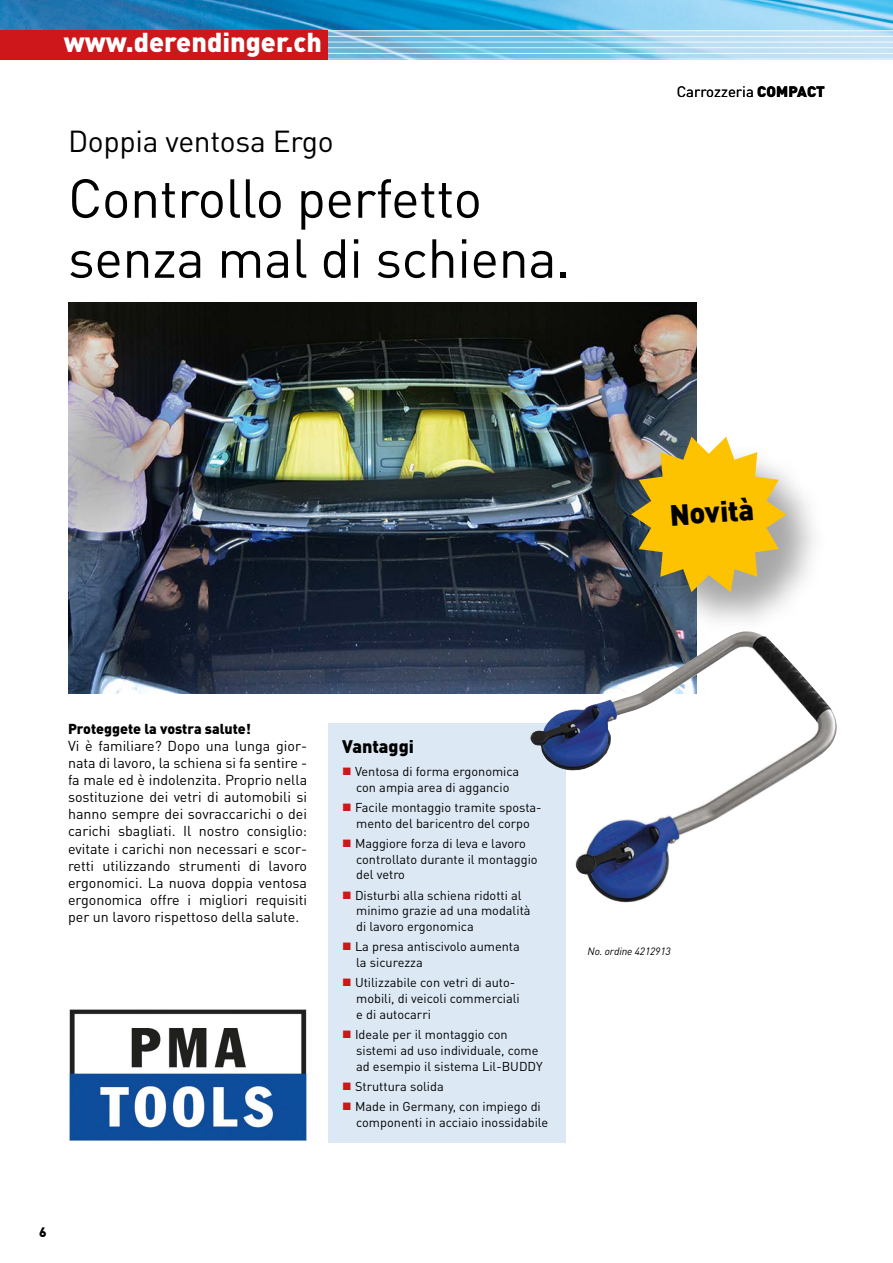
<style>
.page{position:relative;width:893px;height:1263px;background:#fff}
.page>*{position:absolute;margin:0;border:0;box-sizing:border-box;transform-origin:0 0}
.t1{font:54px/60px "DINOT";letter-spacing:-.01em;color:#000}
.t2{font:30px "DINOT";letter-spacing:-.01em;color:#000}
.t3{font:900 28.95px "DINOT";color:#000}
.t4{font:900 27px "DINOT";color:#fff}
.t5{font:900 18px "DINOT";color:#000}
.t6{font:15px "DINOT";color:#000}
.t7{font:14.25px/17.1px "DINOT";color:#000;text-align:justify}
.t8{font:900 14.25px "DINOT";color:#000}
.t9{font:900 13.5px "DINOT";color:#000}
.t10{font:12.75px/15.8px "DINOT";color:#000}
.t11{font:italic 10.5px "DINOT";letter-spacing:-.01em;color:#000}
.s1{font-weight:900}
.s2{color:#cd171a}
</style>
<div class="page">
<img style="left:0;top:0;width:893px;height:30px">
<svg style="left:327px;top:31px;width:566px;height:28px;background:#99cfe9"></svg>
<hr style="left:0;top:36px;width:893px;height:1px;background:#fff">
<hr style="left:0;top:47px;width:893px;height:1px;background:#fff">
<hr style="left:0;top:42px;width:893px;height:1px;background:#fff">
<hr style="left:0;top:53px;width:893px;height:1px;background:#fff">
<div style="left:0;top:30px;width:327px;height:30px;background:#cd171a"></div>
<img style="left:68px;top:303px;width:628px;height:391px">
<div style="left:328px;top:723px;width:238px;height:420px;background:#dce8f3"></div>
<img style="left:69px;top:1009px;width:238px;height:132px">
<img style="left:530px;top:631px;width:307px;height:272px">
<div style="left:635px;top:440px;width:196px;height:197px;background:#000;opacity:.35"></div>
<svg style="left:631px;top:437px;width:156px;height:155px;background:#d3b23e"></svg>
<h3 class="t4" style="left:64px;top:24px;width:260px">www.derendinger.ch</h3>
<h2 class="t2" style="left:68px;top:121px;width:267px">Doppia ventosa Ergo</h2>
<h1 class="t1" style="left:68px;top:166px;width:504px">Controllo perfetto senza mal di schiena.</h1>
<p class="t6" style="left:677px;top:81px;width:150px">Carrozzeria <span class="s1">COMPACT</span></p>
<h3 class="t3" style="left:668px;top:496px;width:86px;rotate:-4deg">Novità</h3>
<p class="t8" style="left:68px;top:719px;width:185px">Proteggete la vostra salute!</p>
<p class="t7" style="left:68px;top:737px;width:241px">Vi è familiare? Dopo una lunga gior&shy;nata di lavoro, la schiena si fa sentire - fa male ed è indolenzita. Proprio nella sostituzione dei vetri di automobili si hanno sempre dei sovraccarichi o dei carichi sbagliati. Il nostro consiglio: evitate i carichi non necessari e scor&shy;retti utilizzando strumenti di lavoro ergonomici. La nuova doppia ventosa ergonomica offre i migliori requisiti per un lavoro rispettoso della salute.</p>
<h3 class="t5" style="left:342px;top:734px;width:73px">Vantaggi</h3>
<p class="t10" style="left:342px;top:763px;width:179px;text-align:center"><span class="s2">■</span> Ventosa di forma ergonomica con ampia area di aggancio</p>
<p class="t10" style="left:342px;top:799px;width:201px;text-align:center"><span class="s2">■</span> Facile montaggio tramite sposta&shy;mento del baricentro del corpo</p>
<p class="t10" style="left:356px;top:835px;width:183px;text-indent:-14px"><span class="s2">■</span> Maggiore forza di leva e lavoro controllato durante il montaggio del vetro</p>
<p class="t10" style="left:356px;top:887px;width:176px;text-indent:-14px"><span class="s2">■</span> Disturbi alla schiena ridotti al minimo grazie ad una modalità di lavoro ergonomica</p>
<p class="t10" style="left:356px;top:938px;width:165px;text-indent:-14px"><span class="s2">■</span> La presa antiscivolo aumenta la sicurezza</p>
<p class="t10" style="left:356px;top:974px;width:165px;text-indent:-14px"><span class="s2">■</span> Utilizzabile con vetri di auto&shy;mobili, di veicoli commerciali e di autocarri</p>
<p class="t10" style="left:356px;top:1026px;width:188px;text-indent:-14px"><span class="s2">■</span> Ideale per il montaggio con sistemi ad uso individuale, come ad esempio il sistema Lil-BUDDY</p>
<p class="t10" style="left:342px;top:1078px;width:103px"><span class="s2">■</span> Struttura solida</p>
<p class="t10" style="left:356px;top:1098px;width:193px;text-indent:-14px"><span class="s2">■</span> Made in Germany, con impiego di componenti in acciaio inossidabile</p>
<p class="t9" style="left:39px;top:1223px;width:9px">6</p>
<p class="t11" style="left:587px;top:944px;width:85px">No. ordine 4212913</p>
</div>
